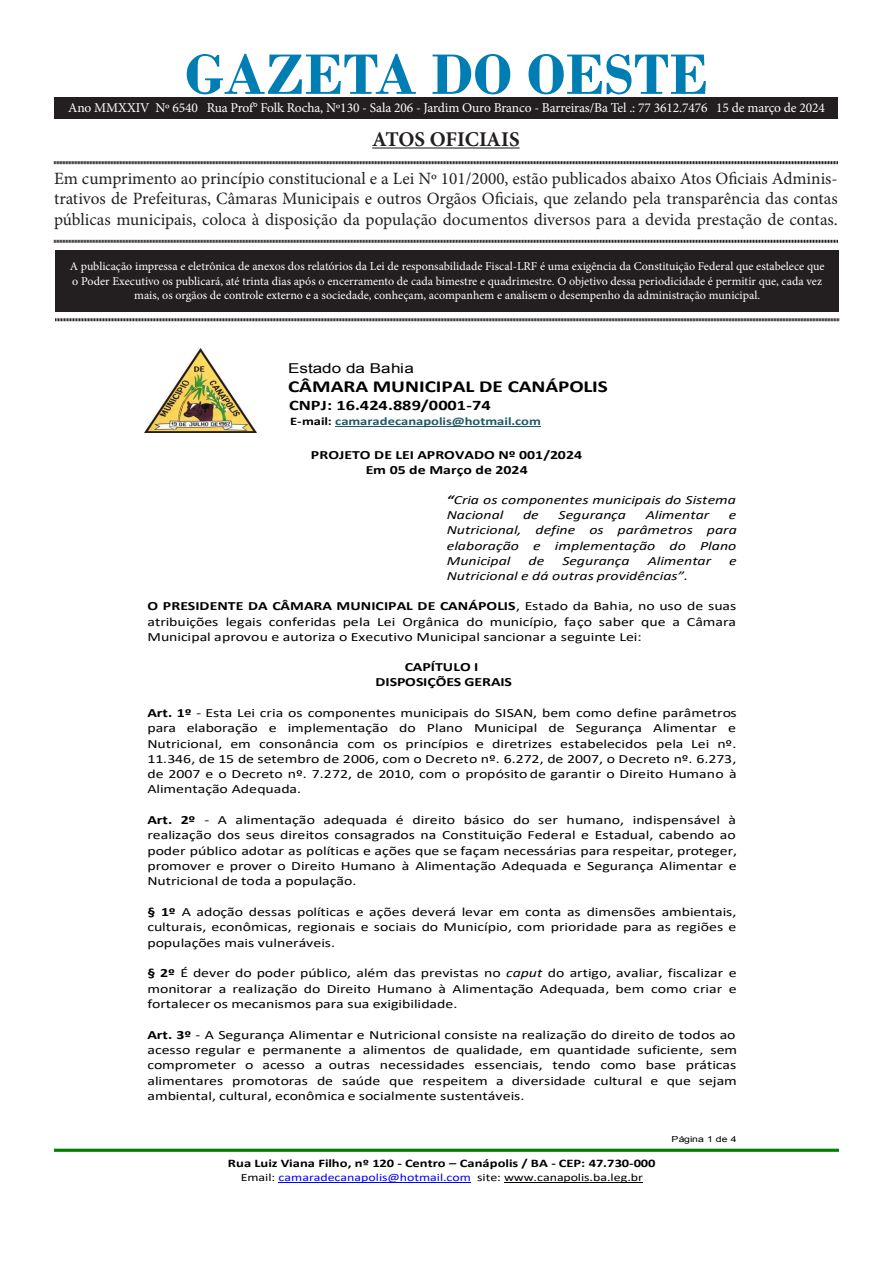
<style>
.page{position:relative;width:893px;height:1263px;background:#fff}
.page>*{position:absolute;margin:0;border:0;box-sizing:border-box;transform-origin:0 0}
.t1{font:700 60px "Bodoni";color:#007eb4}
.t2{font:700 21px "Minion Pro";letter-spacing:-.005em;color:#231f20}
.t3{font:17.25px/20.7px "Minion Pro";color:#231f20;text-align:justify}
.t4{font:700 16.8px "Calibri";letter-spacing:-.005em;color:#000;scale:1.26 1}
.t5{font:700 14.55px "Calibri";letter-spacing:.005em;color:#000;scale:1.26 1}
.t6{font:13.5px "Minion Pro";letter-spacing:-.01em;color:#fff}
.t7{font:13.5px "Arial";color:#000;scale:1.26 1}
.t8{font:12.6px/15.3px "Calibri";color:#000;text-align:justify;scale:1.26 1}
.t9{font:italic 12.6px/15.3px "Calibri";letter-spacing:.005em;color:#000;scale:1.26 1}
.t10{font:700 12.6px/15.6px "Calibri";letter-spacing:-.005em;color:#000;text-align:center;scale:1.26 1}
.t11{font:12px/14.4px "Minion Pro";color:#fff;text-align:center}
.t12{font:700 11.55px "Calibri";letter-spacing:-.005em;color:#000;scale:1.26 1}
.t13{font:700 11.55px "Calibri";color:#215868;scale:1.26 1}
.t14{font:11.1px "Calibri";color:#000;scale:1.26 1}
.t15{font:8.25px "Arial";letter-spacing:.02em;color:#000;scale:1.26 1}
.s1{color:#000}
.s2{font-weight:700}
.s3{font-style:italic}
.s4{color:#00f}
</style>
<div class="page">
<div style="left:55px;top:250px;width:784px;height:61px;background:#231f20"></div>
<hr style="left:372px;top:147px;width:148px;height:2px;background:#231f20">
<svg style="left:54px;top:161px;width:784px;height:4px"></svg>
<svg style="left:54px;top:239px;width:784px;height:4px"></svg>
<svg style="left:55px;top:318px;width:784px;height:4px"></svg>
<div style="left:54px;top:98px;width:784px;height:20px;background:#231f20"></div>
<img style="left:144px;top:348px;width:112px;height:84px">
<hr style="left:335px;top:426px;width:206px;height:1px;background:#215868">
<hr style="left:279px;top:1182px;width:192px;height:1px;background:#00f">
<hr style="left:504px;top:1182px;width:139px;height:1px;background:#000">
<svg style="left:54px;top:1148px;width:785px;height:4px"></svg>
<p class="t1" style="left:185px;top:39px;width:525px">GAZETA DO OESTE</p>
<p class="t2" style="left:372px;top:124px;width:149px">ATOS OFICIAIS</p>
<p class="t3" style="left:54px;top:168px;width:785px">Em cumprimento ao princípio constitucional e a Lei Nº 101/2000, estão publicados abaixo Atos Oficiais Adminis&shy;trativos de Prefeituras, Câmaras Municipais e outros Orgãos Oficiais, que zelando pela transparência das contas públicas municipais, coloca à disposição da população documentos diversos para a devida prestação de contas.</p>
<p class="t11" style="left:70px;top:259px;width:756px">A publicação impressa e eletrônica de anexos dos relatórios da Lei de responsabilidade Fiscal-LRF é uma exigência da Constituição Federal que estabelece que o Poder Executivo os publicará, até trinta dias após o encerramento de cada bimestre e quadrimestre. O objetivo dessa periodicidade é permitir que, cada vez mais, os orgãos de controle externo e a sociedade, conheçam, acompanhem e analisem o desempenho da administração municipal.</p>
<p class="t6" style="left:68px;top:98px;width:758px">Ano MMXXIV Nº 6540 Rua Prof° Folk Rocha, Nº130 - Sala 206 - Jardim Ouro Branco - Barreiras/Ba Tel .: 77 3612.7476 15 de março de 2024</p>
<p class="t7" style="left:288px;top:359px;width:101px">Estado da Bahia</p>
<p class="t4" style="left:288px;top:374px;width:255px">CÂMARA MUNICIPAL DE CANÁPOLIS</p>
<p class="t5" style="left:289px;top:395px;width:162px">CNPJ: 16.424.889/0001-74</p>
<p class="t13" style="left:290px;top:413px;width:200px"><span class="s1">E-mail:</span> camaradecanapolis@hotmail.com</p>
<p class="t10" style="left:311px;top:446px;width:217px">PROJETO DE LEI APROVADO Nº 001/2024<br>Em 05 de Março de 2024</p>
<p class="t9" style="left:447px;top:491px;width:231px"><span class="s2">“</span>Cria os componentes municipais do Sistema<br>Nacional</p>
<p class="t9" style="left:523px;top:507px;width:14px">de</p>
<p class="t9" style="left:558px;top:507px;width:55px">Segurança</p>
<p class="t9" style="left:646px;top:507px;width:52px">Alimentar</p>
<p class="t9" style="left:447px;top:507px;width:232px;text-align:justify;text-indent:282px">e Nutricional, define os parâmetros para elaboração e implementação do Plano Municipal</p>
<p class="t9" style="left:528px;top:553px;width:14px">de</p>
<p class="t9" style="left:562px;top:553px;width:55px">Segurança</p>
<p class="t9" style="left:648px;top:553px;width:52px">Alimentar</p>
<p class="t9" style="left:729px;top:553px;width:8px">e</p>
<p class="t9" style="left:447px;top:568px;width:193px">Nutricional e dá outras providências”.</p>
<p class="t8" style="left:147px;top:598px;width:469px"><span class="s2">O PRESIDENTE DA CÂMARA MUNICIPAL DE CANÁPOLIS</span>, Estado da Bahia, no uso de suas atribuições legais conferidas pela Lei Orgânica do município, faço saber que a Câmara Municipal aprovou e autoriza o Executivo Municipal sancionar a seguinte Lei:</p>
<p class="t10" style="left:376px;top:659px;width:110px">CAPÍTULO I<br>DISPOSIÇÕES GERAIS</p>
<p class="t8" style="left:147px;top:704px;width:469px"><span class="s2">Art. 1º</span> - Esta Lei cria os componentes municipais do SISAN, bem como define parâmetros para elaboração e implementação do Plano Municipal de Segurança Alimentar e Nutricional, em consonância com os princípios e diretrizes estabelecidos pela Lei nº.<br>11.346, de 15 de setembro de 2006, com o Decreto nº. 6.272, de 2007, o Decreto nº. 6.273, de 2007 e o Decreto nº. 7.272, de 2010, com o propósito de garantir o Direito Humano à Alimentação Adequada.</p>
<p class="t8" style="left:147px;top:812px;width:469px"><span class="s2">Art. 2º</span> - A alimentação adequada é direito básico do ser humano, indispensável à realização dos seus direitos consagrados na Constituição Federal e Estadual, cabendo ao poder público adotar as políticas e ações que se façam necessárias para respeitar, proteger, promover e prover o Direito Humano à Alimentação Adequada e Segurança Alimentar e Nutricional de toda a população.</p>
<p class="t8" style="left:147px;top:904px;width:469px"><span class="s2">§ 1º</span> A adoção dessas políticas e ações deverá levar em conta as dimensões ambientais, culturais, econômicas, regionais e sociais do Município, com prioridade para as regiões e populações mais vulneráveis.</p>
<p class="t8" style="left:147px;top:965px;width:469px"><span class="s2">§ 2º</span> É dever do poder público, além das previstas no <span class="s3">caput</span> do artigo, avaliar, fiscalizar e monitorar a realização do Direito Humano à Alimentação Adequada, bem como criar e fortalecer os mecanismos para sua exigibilidade.</p>
<p class="t8" style="left:147px;top:1026px;width:470px;text-align:left"><span class="s2">Art. 3º</span> - A Segurança Alimentar e Nutricional consiste na realização do direito de todos ao acesso regular e permanente a alimentos de qualidade, em quantidade suficiente, sem comprometer o acesso a outras necessidades essenciais, tendo como base práticas alimentares promotoras de saúde que respeitem a diversidade cultural e que sejam ambiental, cultural, econômica e socialmente sustentáveis.</p>
<p class="t12" style="left:228px;top:1155px;width:341px">Rua Luiz Viana Filho, nº 120 - Centro – Canápolis / BA - CEP: 47.730-000</p>
<p class="t14" style="left:241px;top:1169px;width:321px">Email: <span class="s4">camaradecanapolis@hotmail.com</span> site: www.canapolis.ba.leg.br</p>
<p class="t15" style="left:671px;top:1134px;width:53px">Página 1 de 4</p>
</div>
